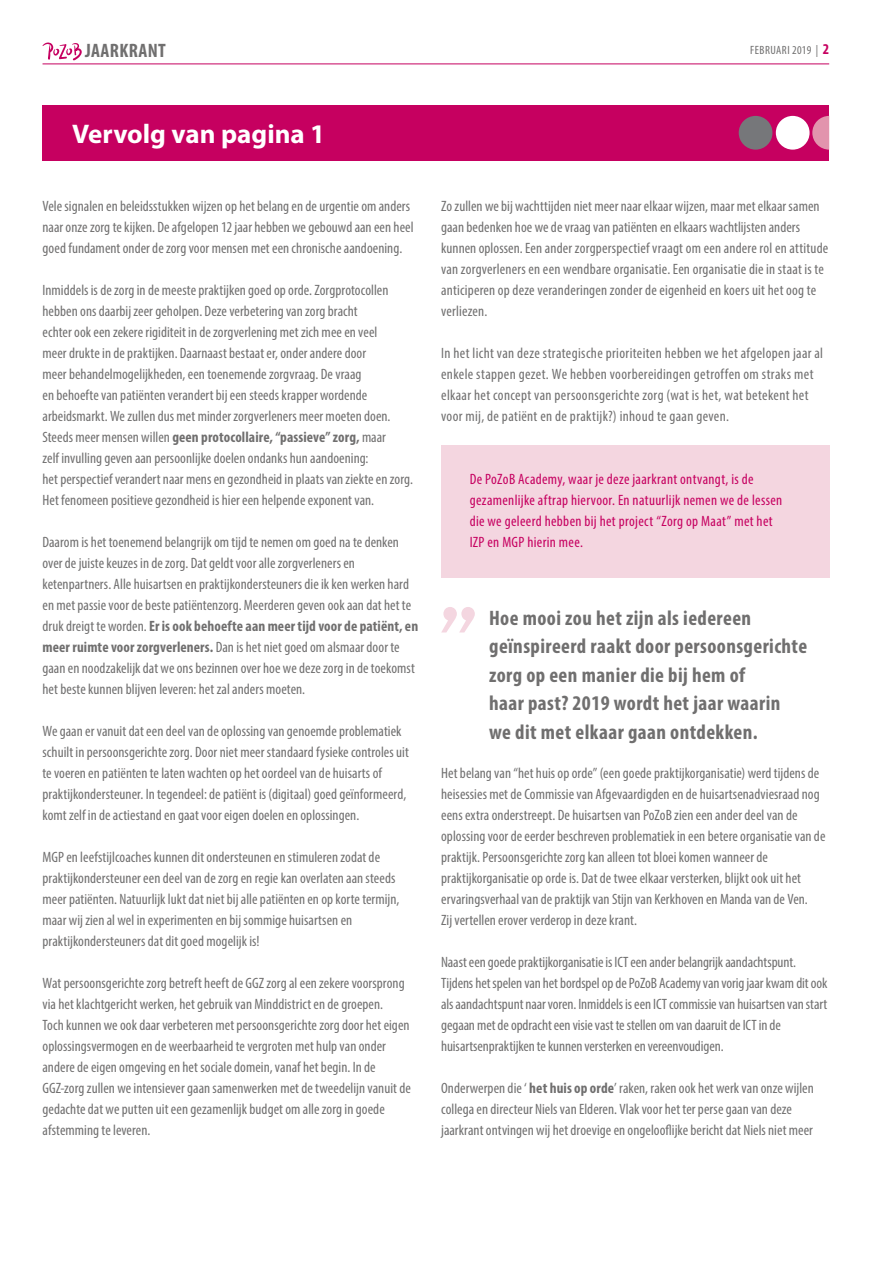
<style>
.page{position:relative;width:893px;height:1263px;background:#fff}
.page>*{position:absolute;margin:0;border:0;box-sizing:border-box;transform-origin:0 0}
.t1{font:700 27px "Myriad Pro";color:#fff}
.t2{font:700 condensed 21px/28.5px "Myriad Pro";letter-spacing:.02em;color:#706f6f}
.t3{font:700 condensed 19.5px "Myriad Pro";letter-spacing:.02em;color:#706f6f}
.t4{font:condensed 15px/21px "Myriad Pro";letter-spacing:.005em;color:#706f6f}
.t5{font:condensed 15px/21px "Myriad Pro";letter-spacing:.025em;color:#706f6f}
.t6{font:condensed 15px/21px "Myriad Pro";letter-spacing:.025em;color:#c60060}
.t7{font:condensed 12px "Myriad Pro";letter-spacing:.04em;color:#706f6f}
.s1{font-weight:700;font-size:15px;color:#c60060}
.s2{font-weight:700}
</style>
<div class="page">
<div style="left:441px;top:445px;width:389px;height:133px;background:#f4d6e0"></div>
<hr style="left:43px;top:64px;width:786px;height:1px;background:#c60060">
<svg style="left:43px;top:43px;width:39px;height:18px"></svg>
<div style="left:43px;top:105px;width:786px;height:56px;background:#c60060"></div>
<div style="left:776px;top:116px;width:34px;height:34px;background:#fff;border-radius:50%"></div>
<div style="left:739px;top:116px;width:33px;height:34px;background:#76777a;border-radius:50%"></div>
<svg style="left:812px;top:116px;width:17px;height:34px"></svg>
<svg style="left:441px;top:607px;width:34px;height:25px"></svg>
<h3 class="t3" style="left:85px;top:38px;width:82px">JAARKRANT</h3>
<p class="t7" style="left:750px;top:43px;width:80px">FEBRUARI 2019 | <span class="s1">2</span></p>
<h1 class="t1" style="left:72px;top:119px;width:254px">Vervolg van pagina 1</h1>
<p class="t4" style="left:43px;top:195px;width:373px">Vele signalen en beleidsstukken wijzen op het belang en de urgentie om anders naar onze zorg te kijken. De afgelopen 12 jaar hebben we gebouwd aan een heel goed fundament onder de zorg voor mensen met een chronische aandoening.</p>
<p class="t4" style="left:43px;top:279px;width:372px">Inmiddels is de zorg in de meeste praktijken goed op orde. Zorgprotocollen hebben ons daarbij zeer geholpen. Deze verbetering van zorg bracht<br>echter ook een zekere rigiditeit in de zorgverlening met zich mee en veel<br>meer drukte in de praktijken. Daarnaast bestaat er, onder andere door<br>meer behandelmogelijkheden, een toenemende zorgvraag. De vraag<br>en behoefte van patiënten verandert bij een steeds krapper wordende arbeidsmarkt. We zullen dus met minder zorgverleners meer moeten doen.<br>Steeds meer mensen willen <span class="s2">geen protocollaire, “passieve” zorg,</span> maar<br>zelf invulling geven aan persoonlijke doelen ondanks hun aandoening:<br>het perspectief verandert naar mens en gezondheid in plaats van ziekte en zorg.<br>Het fenomeen positieve gezondheid is hier een helpende exponent van.</p>
<p class="t4" style="left:43px;top:531px;width:377px">Daarom is het toenemend belangrijk om tijd te nemen om goed na te denken over de juiste keuzes in de zorg. Dat geldt voor alle zorgverleners en ketenpartners. Alle huisartsen en praktijkondersteuners die ik ken werken hard en met passie voor de beste patiëntenzorg. Meerderen geven ook aan dat het te druk dreigt te worden. <span class="s2">Er is ook behoefte aan meer tijd voor de patiënt, en meer ruimte voor zorgverleners.</span> Dan is het niet goed om alsmaar door te gaan en noodzakelijk dat we ons bezinnen over hoe we deze zorg in de toekomst het beste kunnen blijven leveren: het zal anders moeten.</p>
<p class="t4" style="left:43px;top:720px;width:368px">We gaan er vanuit dat een deel van de oplossing van genoemde problematiek schuilt in persoonsgerichte zorg. Door niet meer standaard fysieke controles uit te voeren en patiënten te laten wachten op het oordeel van de huisarts of praktijkondersteuner. In tegendeel: de patiënt is (digitaal) goed geïnformeerd, komt zelf in de actiestand en gaat voor eigen doelen en oplossingen.</p>
<p class="t4" style="left:43px;top:846px;width:358px">MGP en leefstijlcoaches kunnen dit ondersteunen en stimuleren zodat de praktijkondersteuner een deel van de zorg en regie kan overlaten aan steeds meer patiënten. Natuurlijk lukt dat niet bij alle patiënten en op korte termijn, maar wij zien al wel in experimenten en bij sommige huisartsen en praktijkondersteuners dat dit goed mogelijk is!</p>
<p class="t4" style="left:43px;top:972px;width:370px">Wat persoonsgerichte zorg betreft heeft de GGZ zorg al een zekere voorsprong via het klachtgericht werken, het gebruik van Minddistrict en de groepen.<br>Toch kunnen we ook daar verbeteren met persoonsgerichte zorg door het eigen oplossingsvermogen en de weerbaarheid te vergroten met hulp van onder andere de eigen omgeving en het sociale domein, vanaf het begin. In de GGZ-zorg zullen we intensiever gaan samenwerken met de tweedelijn vanuit de gedachte dat we putten uit een gezamenlijk budget om alle zorg in goede afstemming te leveren.</p>
<p class="t4" style="left:441px;top:195px;width:389px">Zo zullen we bij wachttijden niet meer naar elkaar wijzen, maar met elkaar samen gaan bedenken hoe we de vraag van patiënten en elkaars wachtlijsten anders kunnen oplossen. Een ander zorgperspectief vraagt om een andere rol en attitude van zorgverleners en een wendbare organisatie. Een organisatie die in staat is te anticiperen op deze veranderingen zonder de eigenheid en koers uit het oog te verliezen.</p>
<p class="t5" style="left:441px;top:342px;width:383px">In het licht van deze strategische prioriteiten hebben we het afgelopen jaar al enkele stappen gezet. We hebben voorbereidingen getroffen om straks met elkaar het concept van persoonsgerichte zorg (wat is het, wat betekent het voor mij, de patiënt en de praktijk?) inhoud te gaan geven.</p>
<p class="t6" style="left:470px;top:468px;width:314px">De PoZoB Academy, waar je deze jaarkrant ontvangt, is de gezamenlijke aftrap hiervoor. En natuurlijk nemen we de lessen die we geleerd hebben bij het project “Zorg op Maat” met het IZP en MGP hierin mee.</p>
<h2 class="t2" style="left:489px;top:603px;width:320px">Hoe mooi zou het zijn als iedereen geïnspireerd raakt door persoonsgerichte zorg op een manier die bij hem of<br>haar past? 2019 wordt het jaar waarin we dit met elkaar gaan ontdekken.</h2>
<p class="t4" style="left:441px;top:762px;width:386px">Het belang van “het huis op orde” (een goede praktijkorganisatie) werd tijdens de heisessies met de Commissie van Afgevaardigden en de huisartsenadviesraad nog eens extra onderstreept. De huisartsen van PoZoB zien een ander deel van de oplossing voor de eerder beschreven problematiek in een betere organisatie van de praktijk. Persoonsgerichte zorg kan alleen tot bloei komen wanneer de praktijkorganisatie op orde is. Dat de twee elkaar versterken, blijkt ook uit het ervaringsverhaal van de praktijk van Stijn van Kerkhoven en Manda van de Ven.<br>Zij vertellen erover verderop in deze krant.</p>
<p class="t4" style="left:441px;top:951px;width:388px">Naast een goede praktijkorganisatie is ICT een ander belangrijk aandachtspunt.<br>Tijdens het spelen van het bordspel op de PoZoB Academy van vorig jaar kwam dit ook als aandachtspunt naar voren. Inmiddels is een ICT commissie van huisartsen van start gegaan met de opdracht een visie vast te stellen om van daaruit de ICT in de huisartsenpraktijken te kunnen versterken en vereenvoudigen.</p>
<p class="t4" style="left:441px;top:1077px;width:374px">Onderwerpen die ‘ <span class="s2">het huis op orde</span>’ raken, raken ook het werk van onze wijlen collega en directeur Niels van Elderen. Vlak voor het ter perse gaan van deze jaarkrant ontvingen wij het droevige en ongelooflijke bericht dat Niels niet meer</p>
</div>
